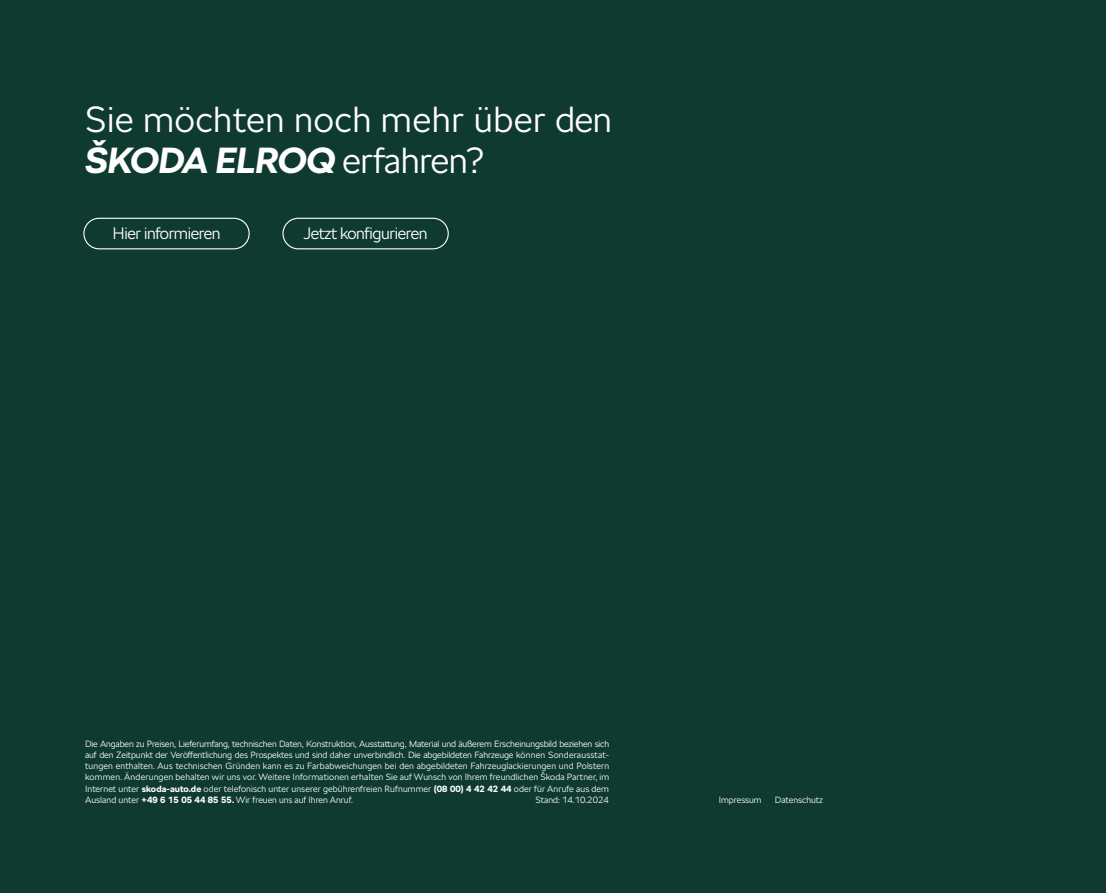
<style>
.page{position:relative;width:1106px;height:893px;background:#0e3a2f}
.page>*{position:absolute;margin:0;border:0;box-sizing:border-box;transform-origin:0 0}
.t1{font:300 36px/41.2px "SKODA Next";letter-spacing:.02em;color:#fff}
.t2{font:300 16.5px "SKODA Next";letter-spacing:-.025em;color:#fff}
.t3{font:300 9px/11.2px "SKODA Next";color:#fff;text-align:justify}
.s1{font-weight:700;font-style:italic}
.s2{font-weight:700}
</style>
<div class="page">
<div style="left:282px;top:218px;width:167px;height:31px;border:1px solid #fff;border-radius:15px"></div>
<div style="left:83px;top:218px;width:167px;height:31px;border:1px solid #fff;border-radius:15px"></div>
<h1 class="t1" style="left:85px;top:99px;width:528px">Sie möchten noch mehr über den<br><span class="s1">ŠKODA ELROQ</span> erfahren?</h1>
<h2 class="t2" style="left:113px;top:222px;width:109px">Hier informieren</h2>
<h2 class="t2" style="left:303px;top:222px;width:125px">Jetzt konfigurieren</h2>
<p class="t3" style="left:85px;top:738px;width:525px">Die Angaben zu Preisen, Lieferumfang, technischen Daten, Konstruktion, Ausstattung, Material und äußerem Erscheinungsbild beziehen sich auf den Zeitpunkt der Veröffentlichung des Prospektes und sind daher unverbindlich. Die abgebildeten Fahrzeuge können Sonderausstat&shy;tungen enthalten. Aus technischen Gründen kann es zu Farbabweichungen bei den abgebildeten Fahrzeuglackierungen und Polstern kommen. Änderungen behalten wir uns vor. Weitere Informationen erhalten Sie auf Wunsch von Ihrem freundlichen Škoda Partner, im Internet unter <span class="s2">skoda-auto.de</span> oder telefonisch unter unserer gebührenfreien Rufnummer <span class="s2">(08 00) 4 42 42 44</span> oder für Anrufe aus dem Ausland unter <span class="s2">+49 6 15 05 44 85 55.</span> Wir freuen uns auf Ihren Anruf.</p>
<p class="t3" style="left:535px;top:794px;width:75px">Stand: 14.10.2024</p>
<p class="t3" style="left:719px;top:794px;width:44px">Impressum</p>
<p class="t3" style="left:774px;top:794px;width:50px">Datenschutz</p>
</div>
